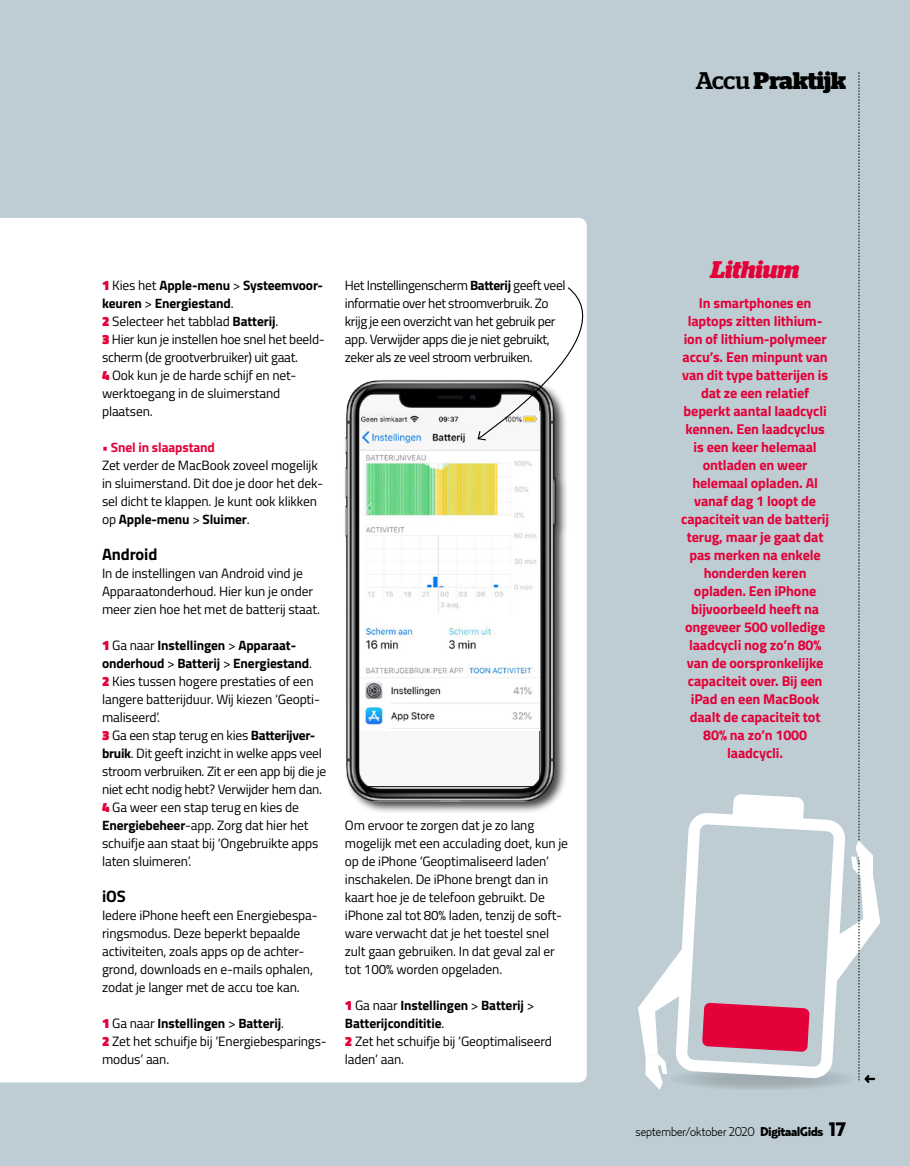
<style>
.page{position:relative;width:910px;height:1166px;background:#fff}
.page>*{position:absolute;margin:0;border:0;box-sizing:border-box;transform-origin:0 0}
.t1{font:700 24px "Stag";letter-spacing:-.01em;color:#000}
._29_Tip_Kop{font:italic 700 24px "Stag";letter-spacing:-.02em;color:#e40038}
._14_Kadertekst_Semib{font:700 16.5px "Titillium";letter-spacing:-.01em;color:#000}
._30_Tip_Broodtekst{font:700 14.25px/18px "Titillium";letter-spacing:-.01em;color:#e40038;text-align:center}
._14_Kadertekst{font:13.5px/18px "Titillium";letter-spacing:-.01em;color:#000}
._14_Kadertekst-2{font:700 13.5px/18px "Titillium";letter-spacing:-.01em;color:#000}
._14_Kadertekst-3{font:13.5px/18px "Titillium";letter-spacing:-.03em;color:#000}
._14_Kadertekst_Semib-2{font:700 13.5px "Titillium";letter-spacing:-.01em;color:#e40038}
.t2{font:300 12.75px "Relay";letter-spacing:-.05em;color:#000}
.s1{font-weight:900;color:#e40038}
.s2{font-weight:400}
.s3{font-weight:700}
.s4{font-weight:500}
.s5{font-weight:900}
.s6{font-weight:900;font-size:19.5px}
</style>
<div class="page">
<div style="left:0;top:0;width:910px;height:1165px;background:#bdcdd3"></div>
<svg style="left:667px;top:1067px;width:192px;height:23px;fill:#a7b5bb"></svg>
<div style="left:0;top:218px;width:587px;height:864px;background:#fff"></div>
<svg style="left:682px;top:794px;width:146px;height:284px"></svg>
<svg style="left:702px;top:1002px;width:107px;height:49px;background:#de1b4c"></svg>
<svg style="left:638px;top:947px;width:52px;height:142px"></svg>
<svg style="left:828px;top:72px;width:52px;height:1010px"></svg>
<div style="left:343px;top:379px;width:226px;height:435px;background:#000;opacity:.75"></div>
<img style="left:344px;top:380px;width:212px;height:421px">
<div style="left:357px;top:394px;width:183px;height:392px;background:#f7f7f7"></div>
<img style="left:357px;top:413px;width:183px;height:317px">
<svg style="left:477px;top:286px;width:110px;height:155px;background:#e1e1e0"></svg>
<p class="_14_Kadertekst-2" style="left:102px;top:275px;width:223px"><span class="s1">1</span> <span class="s2">Kies het</span> Apple-menu <span class="s2">&gt;</span> Systeemvoor&shy;keuren <span class="s2">&gt;</span> Energiestand<span class="s2">.</span></p>
<p class="_14_Kadertekst" style="left:102px;top:311px;width:178px"><span class="s1">2</span> Selecteer het tabblad <span class="s3">Batterij</span>.</p>
<p class="_14_Kadertekst" style="left:102px;top:329px;width:224px"><span class="s1">3</span> Hier kun je instellen hoe snel het beeld&shy;scherm (de grootverbruiker) uit gaat.</p>
<p class="_14_Kadertekst" style="left:102px;top:365px;width:196px"><span class="s1">4</span> Ook kun je de harde schijf en net&shy;werktoegang in de sluimerstand plaatsen.</p>
<p class="_14_Kadertekst_Semib-2" style="left:102px;top:437px;width:114px">• Snel in slaapstand</p>
<p class="_14_Kadertekst" style="left:102px;top:455px;width:222px">Zet verder de MacBook zoveel mogelijk in sluimerstand. Dit doe je door het dek&shy;sel dicht te klappen. Je kunt ook klikken op <span class="s3">Apple-menu</span> &gt; <span class="s3">Sluimer</span>.</p>
<p class="_14_Kadertekst_Semib" style="left:102px;top:541px;width:57px">Android</p>
<p class="_14_Kadertekst" style="left:102px;top:563px;width:219px">In de instellingen van Android vind je<br>Apparaatonderhoud. Hier kun je onder meer zien hoe het met de batterij staat.</p>
<p class="_14_Kadertekst-2" style="left:102px;top:635px;width:212px"><span class="s1">1</span> <span class="s2">Ga naar</span> Instellingen <span class="s2">&gt;</span> Apparaat&shy;onderhoud <span class="s2">&gt;</span> Batterij <span class="s2">&gt;</span> Energiestand<span class="s2">.</span></p>
<p class="_14_Kadertekst" style="left:102px;top:671px;width:219px"><span class="s1">2</span> Kies tussen hogere prestaties of een langere batterijduur. Wij kiezen ‘Geopti&shy;maliseerd’.</p>
<p class="_14_Kadertekst" style="left:102px;top:725px;width:226px"><span class="s1">3</span> Ga een stap terug en kies <span class="s3">Batterijver&shy;bruik</span>. Dit geeft inzicht in welke apps veel stroom verbruiken. Zit er een app bij die je niet echt nodig hebt? Verwijder hem dan.</p>
<p class="_14_Kadertekst" style="left:102px;top:797px;width:218px"><span class="s1">4</span> Ga weer een stap terug en kies de<br><span class="s3">Energiebeheer</span>-app. Zorg dat hier het schuifje aan staat bij ‘Ongebruikte apps laten sluimeren’.</p>
<p class="_14_Kadertekst_Semib" style="left:102px;top:883px;width:25px">iOS</p>
<p class="_14_Kadertekst" style="left:102px;top:905px;width:217px">Iedere iPhone heeft een Energiebespa&shy;ringsmodus. Deze beperkt bepaalde activiteiten, zoals apps op de achter&shy;grond, downloads en e-mails ophalen, zodat je langer met de accu toe kan.</p>
<p class="_14_Kadertekst-2" style="left:102px;top:1013px;width:183px"><span class="s1">1</span> <span class="s2">Ga naar</span> Instellingen <span class="s2">&gt;</span> Batterij<span class="s2">.</span></p>
<p class="_14_Kadertekst" style="left:102px;top:1031px;width:226px"><span class="s1">2</span> Zet het schuifje bij ‘Energiebesparings&shy;modus’ aan.</p>
<p class="_14_Kadertekst-3" style="left:345px;top:275px;width:222px">Het Instellingenscherm <span class="s3">Batterij</span> geeft veel informatie over het stroomverbruik. Zo krijg je een overzicht van het gebruik per app. Verwijder apps die je niet gebruikt, zeker als ze veel stroom verbruiken.</p>
<p class="_14_Kadertekst" style="left:345px;top:815px;width:225px">Om ervoor te zorgen dat je zo lang mogelijk met een acculading doet, kun je op de iPhone ‘Geoptimaliseerd laden’ inschakelen. De iPhone brengt dan in kaart hoe je de telefoon gebruikt. De iPhone zal tot 80% laden, tenzij de soft&shy;ware verwacht dat je het toestel snel zult gaan gebruiken. In dat geval zal er tot 100% worden opgeladen.</p>
<p class="_14_Kadertekst-2" style="left:345px;top:995px;width:191px"><span class="s1">1</span> <span class="s2">Ga naar</span> Instellingen <span class="s2">&gt;</span> Batterij <span class="s2">&gt;<br></span>Batterijcondititie<span class="s2">.</span></p>
<p class="_14_Kadertekst" style="left:345px;top:1031px;width:208px"><span class="s1">2</span> Zet het schuifje bij ‘Geoptimaliseerd laden’ aan.</p>
<p class="t1" style="left:696px;top:67px;width:152px"><span class="s4">Accu</span> Praktijk</p>
<p class="_29_Tip_Kop" style="left:711px;top:255px;width:90px">Lithium</p>
<p class="_30_Tip_Broodtekst" style="left:681px;top:293px;width:150px">In smartphones en laptops zitten lithium&shy;ion of lithium-polymeer accu’s. Een minpunt van van dit type batterijen is dat ze een relatief beperkt aantal laadcycli kennen. Een laadcyclus is een keer helemaal ontladen en weer helemaal opladen. Al vanaf dag 1 loopt de capaciteit van de batterij terug, maar je gaat dat pas merken na enkele honderden keren opladen. Een iPhone bijvoorbeeld heeft na ongeveer 500 volledige laadcycli nog zo’n 80% van de oorspronkelijke capaciteit over. Bij een iPad en een MacBook daalt de capaciteit tot<br>80% na zo’n 1000 laadcycli.</p>
<p class="t2" style="left:635px;top:1123px;width:212px">september/oktober 2020 <span class="s5">DigitaalGids</span> <span class="s6">17</span></p>
</div>
